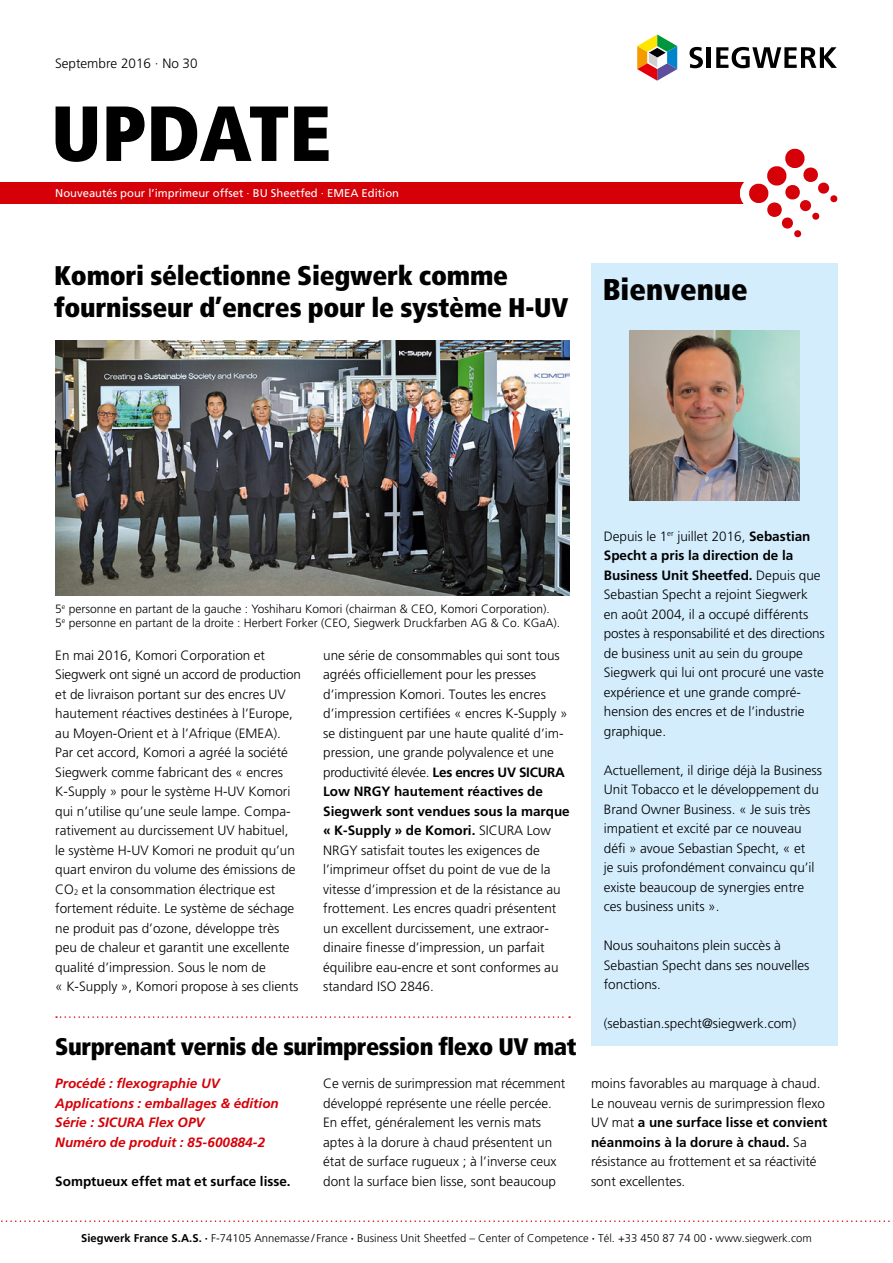
<style>
.page{position:relative;width:893px;height:1263px;background:#fff}
.page>*{position:absolute;margin:0;border:0;box-sizing:border-box;transform-origin:0 0}
.t1{font:900 condensed 78px "Frutiger";color:#000}
.t2{font:900 condensed 30px "Frutiger";color:#000}
.t3{font:900 condensed 27px/32.4px "Frutiger";letter-spacing:-.01em;color:#000}
.t4{font:900 condensed 24px "Frutiger";letter-spacing:-.02em;color:#000}
.t5{font:300 13.5px/19.5px "Frutiger";color:#000}
.t6{font:italic 700 13.5px/19.5px "Frutiger";color:#d50008}
.t7{font:700 13.5px "Frutiger";color:#000}
.t8{font:300 12px/14.4px "Frutiger";color:#000}
.t9{font:300 11.25px "Frutiger";letter-spacing:.005em;color:#000}
.t10{font:11.25px "Frutiger";color:#fff}
.s1{font-weight:700}
</style>
<div class="page">
<svg style="left:637px;top:34px;width:41px;height:47px"></svg>
<svg style="left:689px;top:47px;width:14px;height:21px"></svg>
<hr style="left:707px;top:47px;width:4px;height:21px;background:#000">
<svg style="left:716px;top:47px;width:121px;height:21px"></svg>
<div style="left:0;top:183px;width:748px;height:21px;background:#d50008"></div>
<svg style="left:1px;top:1220px;width:892px;height:2px"></svg>
<svg style="left:725px;top:148px;width:113px;height:90px"></svg>
<img style="left:55px;top:340px;width:515px;height:255px">
<div style="left:591px;top:264px;width:247px;height:782px;background:#d4edfc"></div>
<svg style="left:56px;top:1016px;width:514px;height:2px"></svg>
<img style="left:629px;top:331px;width:170px;height:170px">
<p class="t5" style="left:55px;top:53px;width:144px">Septembre 2016 · No 30</p>
<h1 class="t1" style="left:51px;top:86px;width:282px">UPDATE</h1>
<p class="t10" style="left:55px;top:186px;width:345px">Nouveautés pour l’imprimeur offset · BU Sheetfed · EMEA Edition</p>
<h3 class="t3" style="left:54px;top:259px;width:516px">Komori sélectionne Siegwerk comme fournisseur d’encres pour le système H-UV</h3>
<h2 class="t2" style="left:603px;top:271px;width:147px">Bienvenue</h2>
<p class="t8" style="left:55px;top:602px;width:506px">5<sup>e</sup> personne en partant de la gauche : Yoshiharu Komori (chairman &amp; CEO, Komori Corporation).<br>5<sup>e</sup> personne en partant de la droite : Herbert Forker (CEO, Siegwerk Druckfarben AG &amp; Co. KGaA).</p>
<p class="t5" style="left:55px;top:645px;width:247px">En mai 2016, Komori Corporation et Siegwerk ont signé un accord de production et de livraison portant sur des encres UV hautement réactives destinées à l’Europe, au Moyen-Orient et à l’Afrique (EMEA).<br>Par cet accord, Komori a agréé la société Siegwerk comme fabricant des « encres K-Supply » pour le système H-UV Komori qui n’utilise qu’une seule lampe. Compa&shy;rativement au durcissement UV habituel, le système H-UV Komori ne produit qu’un quart environ du volume des émissions de CO<sub>2</sub> et la consommation électrique est fortement réduite. Le système de séchage ne produit pas d’ozone, développe très peu de chaleur et garantit une excellente qualité d’impression. Sous le nom de<br>« K-Supply », Komori propose à ses clients</p>
<p class="t5" style="left:323px;top:645px;width:248px">une série de consommables qui sont tous agréés officiellement pour les presses d’impression Komori. Toutes les encres d’impression certifiées « encres K-Supply » se distinguent par une haute qualité d’im&shy;pression, une grande polyvalence et une productivité élevée. <span class="s1">Les encres UV SICURA Low NRGY hautement réactives de Siegwerk sont vendues sous la marque « K-Supply » de Komori.</span> SICURA Low NRGY satisfait toutes les exigences de l’imprimeur offset du point de vue de la vitesse d’impression et de la résistance au frottement. Les encres quadri présentent un excellent durcissement, une extraor&shy;dinaire finesse d’impression, un parfait équilibre eau-encre et sont conformes au standard ISO 2846.</p>
<h3 class="t4" style="left:55px;top:1031px;width:523px">Surprenant vernis de surimpression flexo UV mat</h3>
<p class="t6" style="left:55px;top:1074px;width:225px">Procédé : flexographie UV<br>Applications : emballages &amp; édition<br>Série : SICURA Flex OPV<br>Numéro de produit : 85-600884-2</p>
<p class="t7" style="left:55px;top:1173px;width:237px">Somptueux effet mat et surface lisse.</p>
<p class="t5" style="left:323px;top:1074px;width:244px">Ce vernis de surimpression mat récemment développé représente une réelle percée.<br>En effet, généralement les vernis mats aptes à la dorure à chaud présentent un état de surface rugueux ; à l’inverse ceux dont la surface bien lisse, sont beaucoup</p>
<p class="t5" style="left:604px;top:526px;width:222px">Depuis le 1<sup>er</sup> juillet 2016, <span class="s1">Sebastian Specht a pris la direction de la Business Unit Sheetfed.</span> Depuis que Sebastian Specht a rejoint Siegwerk en août 2004, il a occupé différents postes à responsabilité et des directions de business unit au sein du groupe Siegwerk qui lui ont procuré une vaste expérience et une grande compré&shy;hension des encres et de l’industrie graphique.</p>
<p class="t5" style="left:604px;top:760px;width:220px">Actuellement, il dirige déjà la Business Unit Tobacco et le développement du Brand Owner Business. « Je suis très impatient et excité par ce nouveau défi » avoue Sebastian Specht, « et<br>je suis profondément convaincu qu’il existe beaucoup de synergies entre ces business units ».</p>
<p class="t5" style="left:604px;top:936px;width:207px">Nous souhaitons plein succès à<br>Sebastian Specht dans ses nouvelles fonctions.</p>
<p class="t5" style="left:604px;top:1014px;width:194px">(sebastian.specht@siegwerk.com)</p>
<p class="t5" style="left:591px;top:1074px;width:238px">moins favorables au marquage à chaud.<br>Le nouveau vernis de surimpression flexo UV mat <span class="s1">a une surface lisse et convient néanmoins à la dorure à chaud.</span> Sa résistance au frottement et sa réactivité sont excellentes.</p>
<p class="t9" style="left:81px;top:1231px;width:732px"><span class="s1">Siegwerk France S.A.S. ·</span> F-74105 Annemasse/ France <span class="s1">·</span> Business Unit Sheetfed – Center of Competence <span class="s1">·</span> Tél. +33 450 87 74 00 <span class="s1">·</span> www.siegwerk.com</p>
</div>
